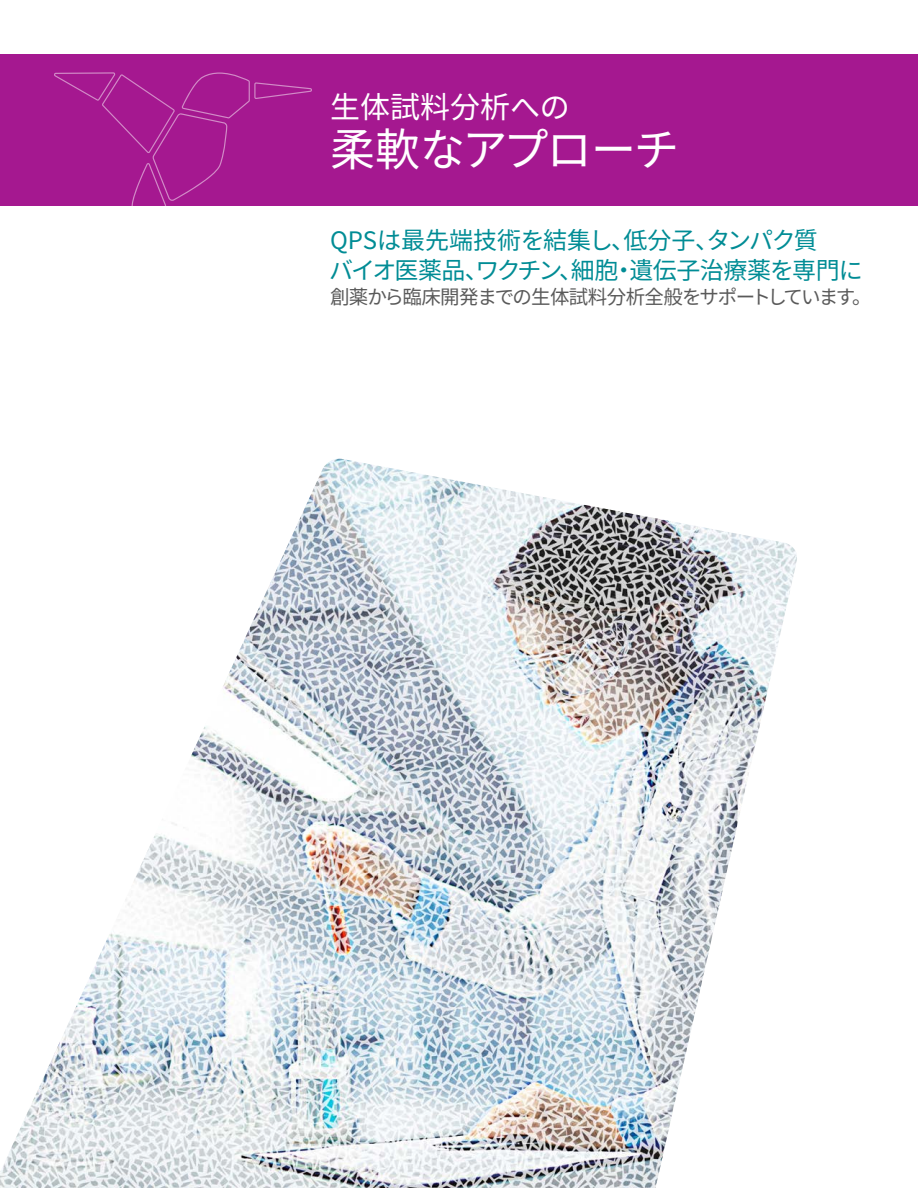
<style>
.page{position:relative;width:918px;height:1188px;background:#fff}
.page>*{position:absolute;margin:0;border:0;box-sizing:border-box;transform-origin:0 0}
.t1{font:45px "Noto Sans JP";letter-spacing:-.035em;color:#fff}
.t2{font:30px "Noto Sans JP";color:#fff}
.t3{font:24px/30px "Noto Sans JP";letter-spacing:-.02em;color:#008c95}
.t4{font:19.5px "Noto Sans JP";letter-spacing:-.055em;color:#5a5a5a}
</style>
<div class="page">
<div style="left:0;top:54px;width:918px;height:151px;background:#a51890"></div>
<svg style="left:54px;top:72px;width:258px;height:134px"></svg>
<img style="left:0;top:459px;width:797px;height:729px">
<p class="t2" style="left:330px;top:90px;width:241px">生体試料分析への</p>
<h1 class="t1" style="left:330px;top:124px;width:351px">柔軟なアプローチ</h1>
<p class="t3" style="left:329px;top:225px;width:535px">QPSは最先端技術を結集し、低分子、タンパク質<br>バイオ医薬品、ワクチン、細胞・遺伝子治療薬を専門に</p>
<p class="t4" style="left:330px;top:286px;width:543px">創薬から臨床開発までの生体試料分析全般をサポートしています。</p>
</div>
